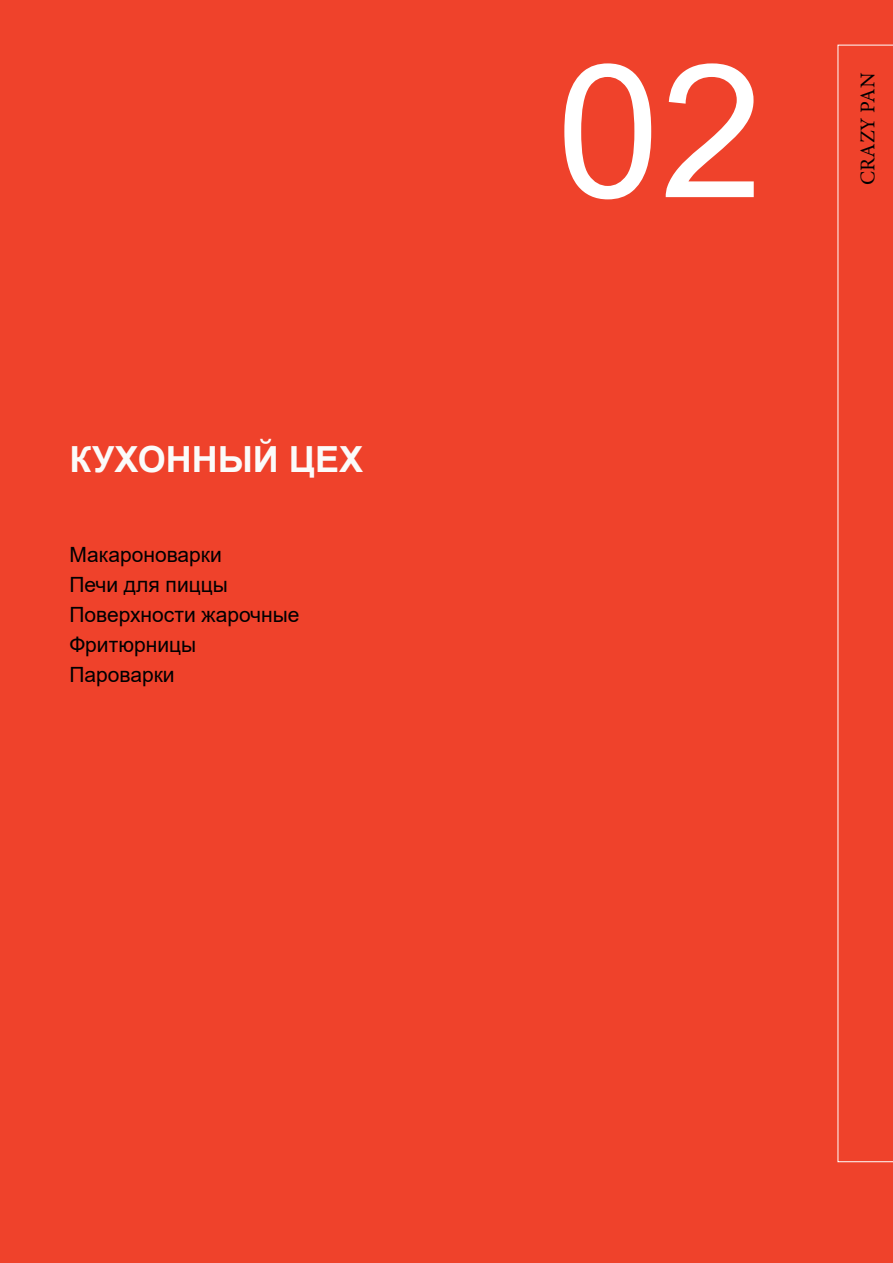
<style>
.page{position:relative;width:893px;height:1263px;background:#ef422b}
.page>*{position:absolute;margin:0;border:0;box-sizing:border-box;transform-origin:0 0}
.Номер_подраздела{font:186px "Arial";color:#fff}
.Содержание_подраздел{font:700 36px "Arial";color:#fbfbfa}
.Содержание_подраздел-2{font:21px "Arial";color:#000001}
.Выноска{font:21px "Minion Pro";color:#000001}
</style>
<div class="page">
<p class="Содержание_подраздел" style="left:69px;top:434px;width:295px">КУХОННЫЙ ЦЕХ</p>
<p class="Содержание_подраздел-2" style="left:69px;top:540px;width:154px">Макароноварки</p>
<p class="Содержание_подраздел-2" style="left:69px;top:570px;width:160px">Печи для пиццы</p>
<p class="Содержание_подраздел-2" style="left:69px;top:600px;width:232px">Поверхности жарочные</p>
<p class="Содержание_подраздел-2" style="left:69px;top:630px;width:128px">Фритюрницы</p>
<p class="Содержание_подраздел-2" style="left:69px;top:660px;width:107px">Пароварки</p>
<p class="Номер_подраздела" style="left:557px;top:4px;width:208px">02</p>
<p class="Выноска" style="left:854px;top:185px;width:114px;rotate:-90deg">CRAZY PAN</p>
</div>
